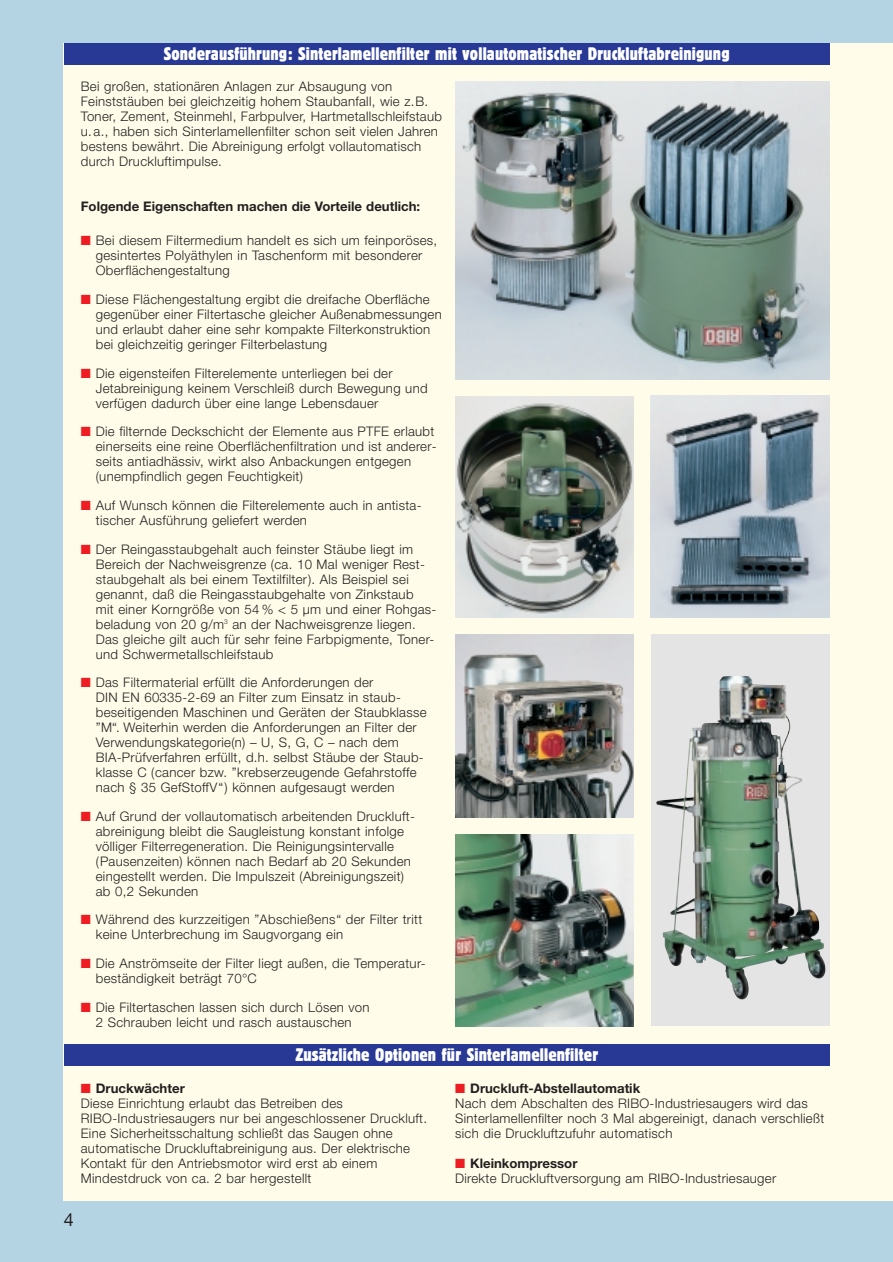
<style>
.page{position:relative;width:893px;height:1262px;background:#fff}
.page>*{position:absolute;margin:0;border:0;box-sizing:border-box;transform-origin:0 0}
.t1{font:18px "Block Berthold Con BQ";letter-spacing:.01em;color:#fff}
.t2{font:18px "Helvetica Neue";color:#231f20}
.t3{font:300 13.2px/15px "Helvetica Neue";letter-spacing:.02em;color:#231f20}
.t4{font:700 13.2px "Helvetica Neue";color:#231f20}
.s1{color:#ee1d23}
.s2{font-weight:700}
</style>
<div class="page">
<div style="left:0;top:0;width:892px;height:1261px;background:#b4d4e4"></div>
<div style="left:64px;top:43px;width:828px;height:1157px;background:#fffde9"></div>
<div style="left:64px;top:43px;width:765px;height:22px;background:#273895"></div>
<div style="left:64px;top:1044px;width:765px;height:21px;background:#273895"></div>
<img style="left:455px;top:82px;width:374px;height:297px">
<div style="left:651px;top:634px;width:178px;height:392px;background:#e5e4e5"></div>
<img style="left:656px;top:676px;width:169px;height:323px">
<img style="left:455px;top:634px;width:179px;height:183px">
<img style="left:455px;top:396px;width:179px;height:221px">
<img style="left:651px;top:396px;width:178px;height:221px">
<img style="left:455px;top:834px;width:179px;height:192px">
<h1 class="t1" style="left:164px;top:47px;width:567px">Sonderausführung: Sinterlamellenfilter mit vollautomatischer Druckluftabreinigung</h1>
<p class="t3" style="left:81px;top:80px;width:363px">Bei großen, stationären Anlagen zur Absaugung von Feinststäuben bei gleichzeitig hohem Staubanfall, wie z.B.<br>Toner, Zement, Steinmehl, Farbpulver, Hartmetallschleifstaub u.a., haben sich Sinterlamellenfilter schon seit vielen Jahren bestens bewährt. Die Abreinigung erfolgt vollautomatisch durch Druckluftimpulse.</p>
<p class="t4" style="left:81px;top:202px;width:341px">Folgende Eigenschaften machen die Vorteile deutlich:</p>
<p class="t3" style="left:96px;top:234px;width:343px;text-indent:-15px"><span class="s1">■</span> Bei diesem Filtermedium handelt es sich um feinporöses, gesintertes Polyäthylen in Taschenform mit besonderer<br>Oberflächengestaltung</p>
<p class="t3" style="left:96px;top:293px;width:347px;text-indent:-15px"><span class="s1">■</span> Diese Flächengestaltung ergibt die dreifache Oberfläche gegenüber einer Filtertasche gleicher Außenabmessungen und erlaubt daher eine sehr kompakte Filterkonstruktion bei gleichzeitig geringer Filterbelastung</p>
<p class="t3" style="left:96px;top:367px;width:333px;text-indent:-15px"><span class="s1">■</span> Die eigensteifen Filterelemente unterliegen bei der<br>Jetabreinigung keinem Verschleiß durch Bewegung und verfügen dadurch über eine lange Lebensdauer</p>
<p class="t3" style="left:96px;top:425px;width:342px;text-indent:-15px"><span class="s1">■</span> Die filternde Deckschicht der Elemente aus PTFE erlaubt einerseits eine reine Oberflächenfiltration und ist anderer&shy;seits antiadhässiv, wirkt also Anbackungen entgegen (unempfindlich gegen Feuchtigkeit)</p>
<p class="t3" style="left:96px;top:499px;width:327px;text-indent:-15px"><span class="s1">■</span> Auf Wunsch können die Filterelemente auch in antista&shy;tischer Ausführung geliefert werden</p>
<p class="t3" style="left:96px;top:542px;width:342px;text-indent:-15px"><span class="s1">■</span> Der Reingasstaubgehalt auch feinster Stäube liegt im Bereich der Nachweisgrenze (ca. 10 Mal weniger Rest&shy;staubgehalt als bei einem Textilfilter). Als Beispiel sei genannt, daß die Reingasstaubgehalte von Zinkstaub<br>mit einer Korngröße von 54 % &lt; 5 µm und einer Rohgas&shy;beladung von 20 g/m<sup>3</sup> an der Nachweisgrenze liegen.<br>Das gleiche gilt auch für sehr feine Farbpigmente, Toner&shy;und Schwermetallschleifstaub</p>
<p class="t3" style="left:96px;top:676px;width:332px;text-indent:-15px"><span class="s1">■</span> Das Filtermaterial erfüllt die Anforderungen der<br>DIN EN 60335-2-69 an Filter zum Einsatz in staub&shy;beseitigenden Maschinen und Geräten der Staubklasse ”M“. Weiterhin werden die Anforderungen an Filter der Verwendungskategorie(n) – U, S, G, C – nach dem BIA-Prüfverfahren erfüllt, d.h. selbst Stäube der Staub&shy;klasse C (cancer bzw. ”krebserzeugende Gefahrstoffe nach § 35 GefStoffV“) können aufgesaugt werden</p>
<p class="t3" style="left:96px;top:810px;width:320px;text-indent:-15px"><span class="s1">■</span> Auf Grund der vollautomatisch arbeitenden Druckluft&shy;abreinigung bleibt die Saugleistung konstant infolge völliger Filterregeneration. Die Reinigungsintervalle (Pausenzeiten) können nach Bedarf ab 20 Sekunden eingestellt werden. Die Impulszeit (Abreinigungszeit) ab 0,2 Sekunden</p>
<p class="t3" style="left:96px;top:913px;width:328px;text-indent:-15px"><span class="s1">■</span> Während des kurzzeitigen ”Abschießens“ der Filter tritt keine Unterbrechung im Saugvorgang ein</p>
<p class="t3" style="left:96px;top:957px;width:331px;text-indent:-15px"><span class="s1">■</span> Die Anströmseite der Filter liegt außen, die Temperatur&shy;beständigkeit beträgt 70°C</p>
<p class="t3" style="left:81px;top:1000px;width:290px;text-align:center"><span class="s1">■</span> Die Filtertaschen lassen sich durch Lösen von<br>2 Schrauben leicht und rasch austauschen</p>
<h1 class="t1" style="left:295px;top:1047px;width:304px">Zusätzliche Optionen für Sinterlamellenfilter</h1>
<p class="t3" style="left:81px;top:1082px;width:348px"><span class="s1">■</span> <span class="s2">Druckwächter<br></span>Diese Einrichtung erlaubt das Betreiben des RIBO-Industriesaugers nur bei angeschlossener Druckluft.<br>Eine Sicherheitsschaltung schließt das Saugen ohne automatische Druckluftabreinigung aus. Der elektrische Kontakt für den Antriebsmotor wird erst ab einem Mindestdruck von ca. 2 bar hergestellt</p>
<p class="t3" style="left:455px;top:1082px;width:370px"><span class="s1">■</span> <span class="s2">Druckluft-Abstellautomatik<br></span>Nach dem Abschalten des RIBO-Industriesaugers wird das Sinterlamellenfilter noch 3 Mal abgereinigt, danach verschließt sich die Druckluftzufuhr automatisch</p>
<p class="t3" style="left:455px;top:1157px;width:322px"><span class="s1">■</span> <span class="s2">Kleinkompressor<br></span>Direkte Druckluftversorgung am RIBO-Industriesauger</p>
<h1 class="t2" style="left:64px;top:1213px;width:12px">4</h1>
</div>
